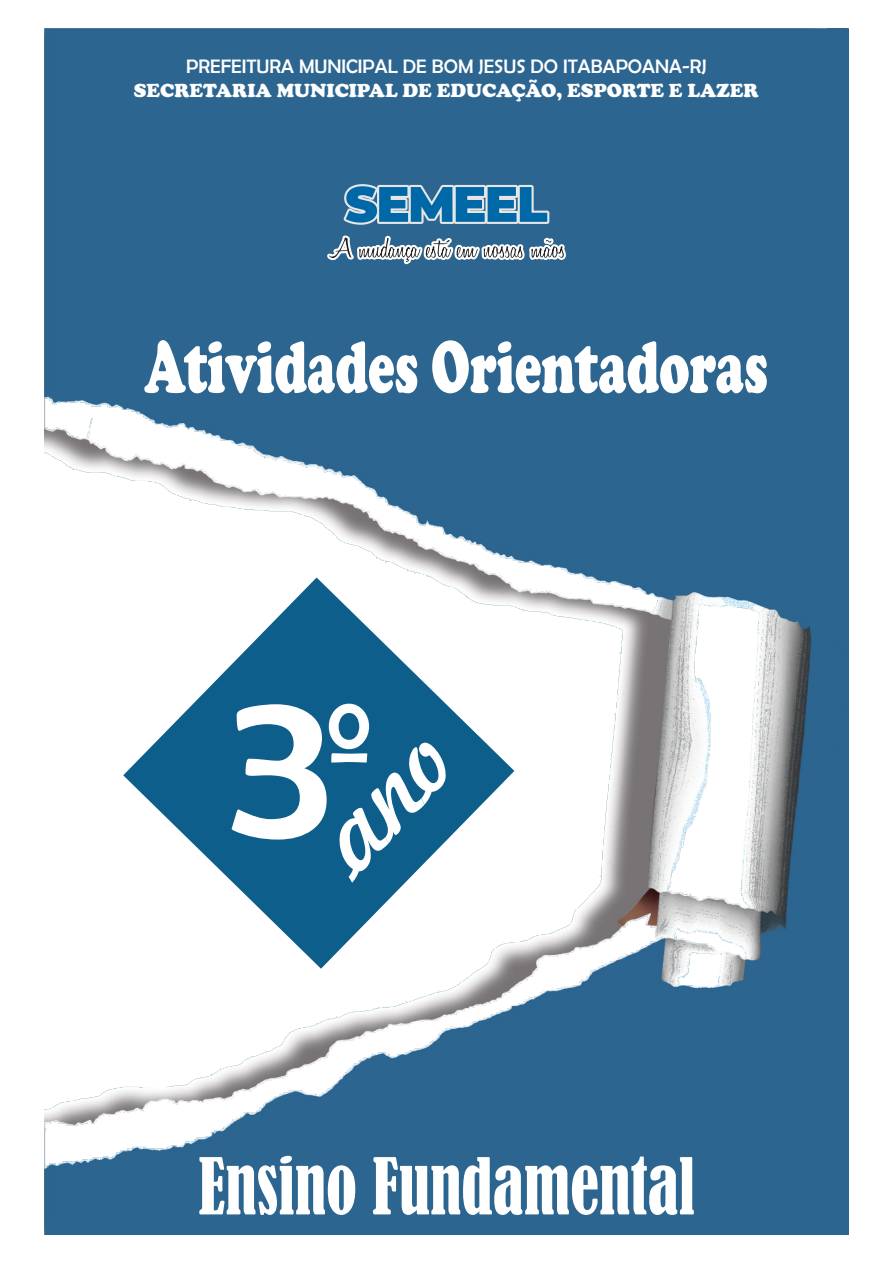
<style>
.page{position:relative;width:893px;height:1263px;background:#fff}
.page>*{position:absolute;margin:0;border:0;box-sizing:border-box;transform-origin:0 0}
.t1{font:221.55px "Berlin Sans FB";color:#fff}
.t2{font:108px "Berlin Sans FB";color:#fff}
.t3{font:900 76.35px "Cooper";color:#fff;scale:.65 1}
.t4{font:condensed 72.75px "Bernard";color:#fff;scale:.88 1}
.t5{font:19.65px "Berlin Sans FB";color:#fff}
.t6{font:900 19.65px "Cooper";color:#fff}
</style>
<div class="page">
<img style="left:44px;top:28px;width:805px;height:1206px">
<svg style="left:123px;top:577px;width:391px;height:392px"></svg>
<div style="left:324px;top:112px;width:158px;height:330px;background:#2c6590"></div>
<svg style="left:329px;top:113px;width:239px;height:231px;background:#376f97"></svg>
<div style="left:317px;top:737px;width:140px;height:146px;background:#0e5e8c"></div>
<p class="t5" style="left:186px;top:55px;width:522px">PREFEITURA MUNICIPAL DE BOM JESUS DO ITABAPOANA-RJ</p>
<p class="t6" style="left:134px;top:84px;width:626px">SECRETARIA MUNICIPAL DE EDUCAÇÃO, ESPORTE E LAZER</p>
<h3 class="t3" style="left:144px;top:341px;width:961px">Atividades Orientadoras</h3>
<h1 class="t1" style="left:228px;top:638px;width:106px">3</h1>
<h2 class="t2" style="left:324px;top:682px;width:51px">º</h2>
<h3 class="t4" style="left:199px;top:1156px;width:566px">Ensino Fundamental</h3>
</div>
